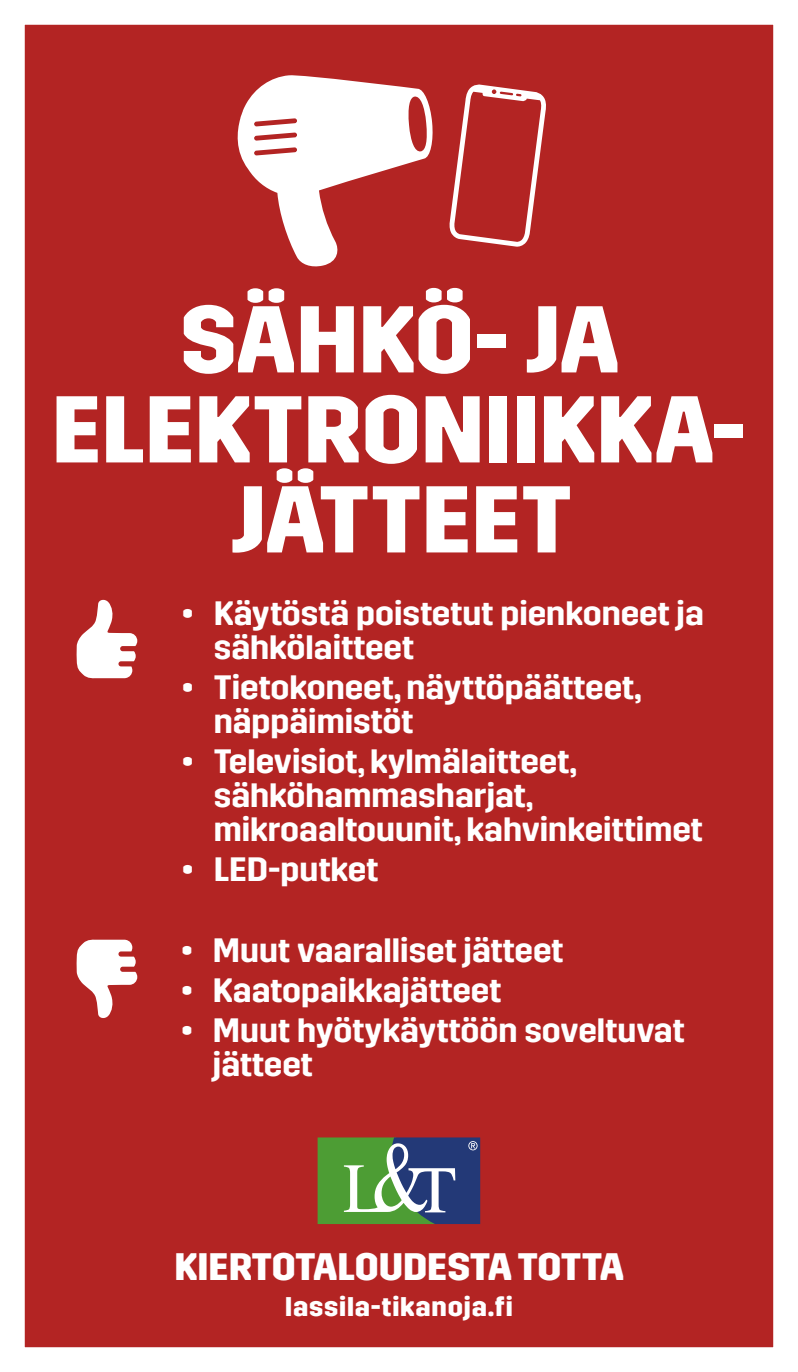
<style>
.page{position:relative;width:798px;height:1372px;background:#fff}
.page>*{position:absolute;margin:0;border:0;box-sizing:border-box;transform-origin:0 0}
.t1{font:700 94.5px/90px "LT Trim";color:#fff;text-align:center}
.t2{font:700 38.25px "LT Trim";letter-spacing:-.01em;color:#fff}
.t3{font:600 33.75px/33.8px "Trim";color:#fff}
.t4{font:700 27px "LT Trim";letter-spacing:.03em;color:#fff}
</style>
<div class="page">
<div style="left:11px;top:10px;width:775px;height:1352px;background:#b32423"></div>
<svg style="left:76px;top:599px;width:61px;height:80px"></svg>
<svg style="left:76px;top:939px;width:61px;height:79px"></svg>
<svg style="left:237px;top:75px;width:196px;height:192px"></svg>
<svg style="left:449px;top:84px;width:97px;height:163px"></svg>
<div style="left:0;top:0;width:797px;height:1371px;border:25px solid #fff"></div>
<svg style="left:317px;top:1137px;width:163px;height:86px;background:#57816d"></svg>
<h1 class="t1" style="left:52px;top:296px;width:695px">SÄHKÖ- JA<br>ELEKTRONIIKKA-<br>JÄTTEET</h1>
<p class="t3" style="left:214px;top:597px;width:491px;text-indent:-32px">• Käytöstä poistetut pienkoneet ja sähkölaitteet</p>
<p class="t3" style="left:214px;top:671px;width:429px;text-indent:-32px">• Tietokoneet, näyttöpäätteet, näppäimistöt</p>
<p class="t3" style="left:214px;top:745px;width:490px;text-indent:-32px">• Televisiot, kylmälaitteet, sähköhammasharjat, mikroaaltouunit, kahvinkeittimet</p>
<p class="t3" style="left:182px;top:852px;width:198px">• LED-putket</p>
<p class="t3" style="left:181px;top:933px;width:384px">• Muut vaaralliset jätteet</p>
<p class="t3" style="left:181px;top:973px;width:322px">• Kaatopaikkajätteet</p>
<p class="t3" style="left:213px;top:1014px;width:473px;text-indent:-32px">• Muut hyötykäyttöön soveltuvat jätteet</p>
<p class="t2" style="left:174px;top:1244px;width:451px">KIERTOTALOUDESTA TOTTA</p>
<p class="t4" style="left:285px;top:1290px;width:229px">lassila-tikanoja.fi</p>
</div>
